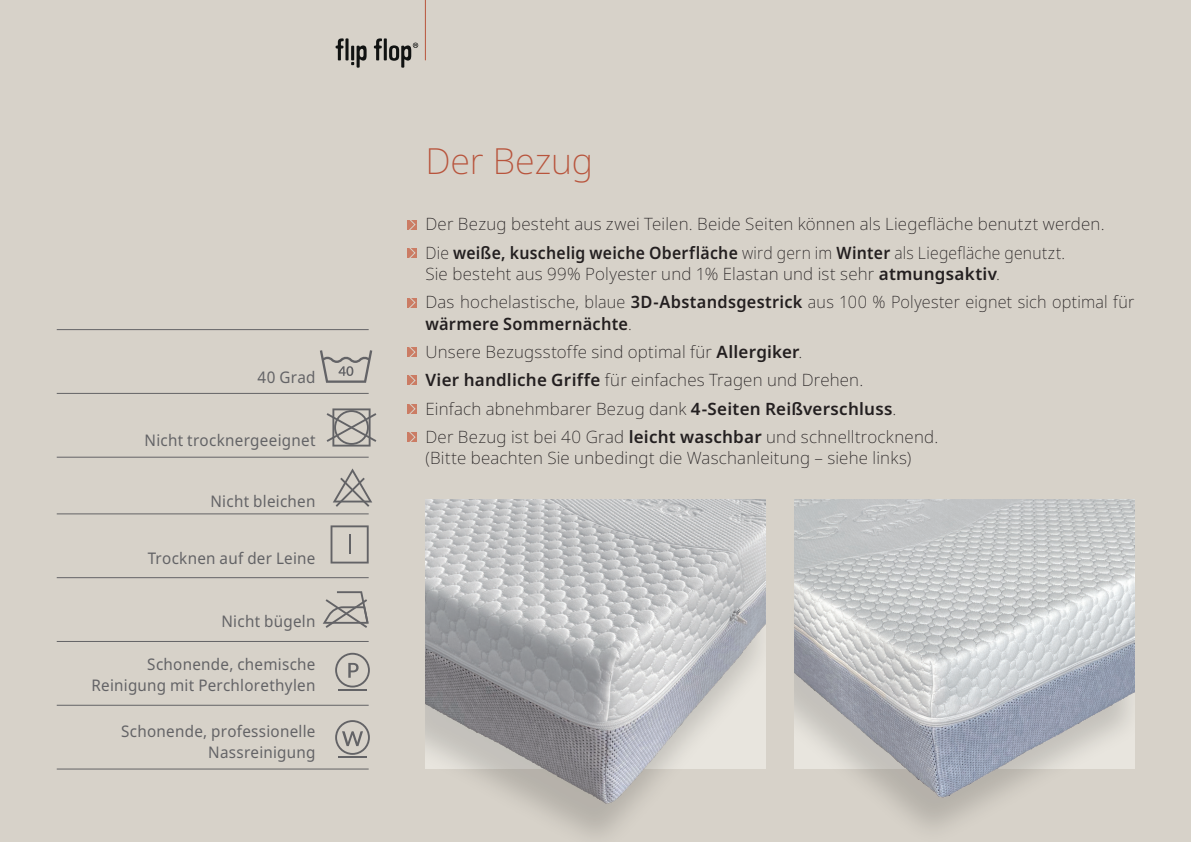
<style>
.page{position:relative;width:1191px;height:842px;background:#d7d2c9}
.page>*{position:absolute;margin:0;border:0;box-sizing:border-box;transform-origin:0 0}
.t1{font:200 36px "Noto Sans";letter-spacing:-.005em;color:#b8543c}
.t2{font:200 17px/28.4px "Noto Sans";letter-spacing:.015em;color:#231f20}
.t3{font:200 17px/28.4px "Noto Sans";letter-spacing:.015em;color:#231f20;scale:.96 1}
.t4{font:16px/21.2px "Noto Sans";letter-spacing:.015em;color:#636366;text-align:right;scale:.95 1}
.s1{font-weight:600}
</style>
<div class="page">
<hr style="left:425px;top:0;width:1px;height:60px;background:#b8543c">
<div style="left:407px;top:220px;width:10px;height:9px;background:#cb7c64"></div>
<svg style="left:407px;top:220px;width:8px;height:10px"></svg>
<svg style="left:415px;top:248px;width:2px;height:10px"></svg>
<svg style="left:407px;top:248px;width:8px;height:10px"></svg>
<div style="left:407px;top:298px;width:10px;height:9px;background:#cb7c64"></div>
<svg style="left:407px;top:298px;width:8px;height:10px"></svg>
<div style="left:407px;top:347px;width:10px;height:10px;background:#cb7c64"></div>
<svg style="left:409px;top:347px;width:6px;height:10px"></svg>
<div style="left:407px;top:375px;width:10px;height:10px;background:#cb7c64"></div>
<svg style="left:409px;top:375px;width:6px;height:10px"></svg>
<div style="left:407px;top:404px;width:10px;height:10px;background:#cb7c64"></div>
<svg style="left:409px;top:404px;width:6px;height:10px"></svg>
<div style="left:407px;top:432px;width:10px;height:10px;background:#cb7c64"></div>
<svg style="left:409px;top:432px;width:6px;height:10px"></svg>
<img style="left:794px;top:500px;width:340px;height:318px">
<img style="left:425px;top:500px;width:340px;height:319px">
<svg style="left:333px;top:468px;width:39px;height:39px"></svg>
<svg style="left:327px;top:408px;width:49px;height:39px"></svg>
<svg style="left:335px;top:653px;width:35px;height:34px"></svg>
<hr style="left:338px;top:689px;width:28px;height:2px;background:#636366">
<svg style="left:335px;top:720px;width:35px;height:35px"></svg>
<hr style="left:338px;top:756px;width:28px;height:2px;background:#636366">
<svg style="left:323px;top:591px;width:46px;height:37px"></svg>
<svg style="left:330px;top:525px;width:39px;height:38px"></svg>
<svg style="left:320px;top:350px;width:52px;height:33px"></svg>
<hr style="left:57px;top:705px;width:312px;height:1px;background:#636366">
<hr style="left:57px;top:641px;width:312px;height:1px;background:#636366">
<hr style="left:57px;top:577px;width:312px;height:1px;background:#636366">
<hr style="left:57px;top:513px;width:312px;height:1px;background:#636366">
<hr style="left:57px;top:457px;width:312px;height:1px;background:#636366">
<hr style="left:57px;top:393px;width:312px;height:1px;background:#636366">
<hr style="left:57px;top:329px;width:312px;height:1px;background:#636366">
<hr style="left:57px;top:769px;width:312px;height:1px;background:#636366">
<svg style="left:335px;top:38px;width:9px;height:22px"></svg>
<hr style="left:345px;top:38px;width:3px;height:22px;background:#111312">
<svg style="left:351px;top:45px;width:15px;height:23px"></svg>
<svg style="left:374px;top:38px;width:8px;height:22px"></svg>
<hr style="left:384px;top:38px;width:3px;height:22px;background:#111312">
<svg style="left:389px;top:43px;width:29px;height:25px"></svg>
<p class="t4" style="left:257px;top:367px;width:63px">40 Grad</p>
<p class="t4" style="left:145px;top:430px;width:181px">Nicht trocknergeeignet</p>
<p class="t4" style="left:210px;top:491px;width:112px">Nicht bleichen</p>
<p class="t4" style="left:148px;top:547px;width:178px">Trocknen auf der Leine</p>
<p class="t4" style="left:221px;top:611px;width:100px">Nicht bügeln</p>
<p class="t4" style="left:92px;top:654px;width:237px">Schonende, chemische<br>Reinigung mit Perchlorethylen</p>
<p class="t4" style="left:121px;top:721px;width:206px">Schonende, professionelle<br>Nassreinigung</p>
<h1 class="t1" style="left:425px;top:135px;width:169px">Der Bezug</h1>
<p class="t2" style="left:425px;top:210px;width:681px">Der Bezug besteht aus zwei Teilen. Beide Seiten können als Liegefläche benutzt werden.<br>Die <span class="s1">weiße, kuschelig weiche Oberfläche</span> wird gern im <span class="s1">Winter</span> als Liegefläche genutzt.</p>
<p class="t2" style="left:425px;top:260px;width:710px">Sie besteht aus 99% Polyester und 1% Elastan und ist sehr <span class="s1">atmungsaktiv</span>.<br>Das hochelastische, blaue <span class="s1">3D-Abstandsgestrick</span> aus 100 % Polyester eignet sich optimal für</p>
<p class="t3" style="left:425px;top:310px;width:536px"><span class="s1">wärmere Sommernächte</span>.<br>Unsere Bezugsstoffe sind optimal für <span class="s1">Allergiker</span>.<br><span class="s1">Vier handliche Griffe</span> für einfaches Tragen und Drehen.<br>Einfach abnehmbarer Bezug dank <span class="s1">4-Seiten Reißverschluss</span>.<br>Der Bezug ist bei 40 Grad <span class="s1">leicht waschbar</span> und schnelltrocknend.</p>
<p class="t2" style="left:425px;top:444px;width:487px">(Bitte beachten Sie unbedingt die Waschanleitung – siehe links)</p>
</div>
